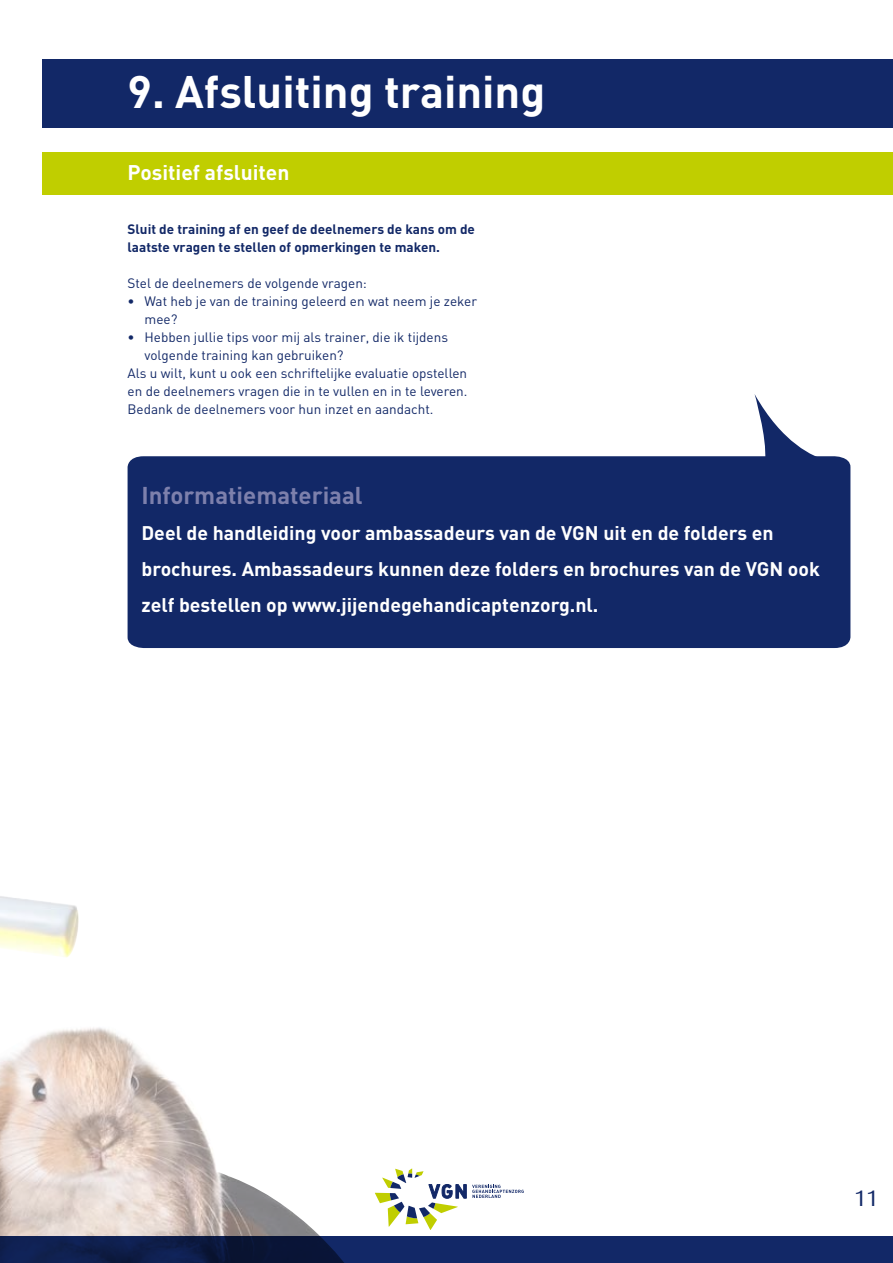
<style>
.page{position:relative;width:893px;height:1263px;background:#fff}
.page>*{position:absolute;margin:0;border:0;box-sizing:border-box;transform-origin:0 0}
.t1{font:700 45px "DIN";color:#fff}
.t2{font:700 24px "DIN";color:#7d80ac}
.t3{font:22.5px "Dax";color:#122867}
.t4{font:700 21px "DIN";color:#fff}
.t5{font:700 19.5px/36px "DIN";color:#fff}
.t6{font:13.5px/18px "DIN";color:#122867}
.t7{font:700 13.5px/18px "DIN";color:#122867}
</style>
<div class="page">
<div style="left:43px;top:60px;width:850px;height:68px;background:#122867"></div>
<div style="left:43px;top:152px;width:850px;height:43px;background:#c0ce00"></div>
<div style="left:128px;top:456px;width:722px;height:192px;background:#122867"></div>
<svg style="left:755px;top:395px;width:72px;height:66px"></svg>
<img style="left:0;top:896px;width:79px;height:61px">
<img style="left:0;top:1027px;width:320px;height:209px">
<svg style="left:472px;top:1185px;width:52px;height:13px"></svg>
<svg style="left:375px;top:1168px;width:91px;height:62px"></svg>
<svg style="left:0;top:1236px;width:893px;height:27px;background:#0f235a"></svg>
<h1 class="t1" style="left:128px;top:62px;width:419px">9. Afsluiting training</h1>
<h3 class="t4" style="left:128px;top:159px;width:163px">Positief afsluiten</h3>
<p class="t7" style="left:128px;top:220px;width:349px">Sluit de training af en geef de deelnemers de kans om de laatste vragen te stellen of opmerkingen te maken.</p>
<p class="t6" style="left:128px;top:274px;width:241px">Stel de deelnemers de volgende vragen:</p>
<p class="t6" style="left:145px;top:292px;width:334px;text-indent:-17px">• Wat heb je van de training geleerd en wat neem je zeker mee?</p>
<p class="t6" style="left:128px;top:328px;width:322px">• Hebben jullie tips voor mij als trainer, die ik tijdens</p>
<p class="t6" style="left:145px;top:346px;width:201px">volgende training kan gebruiken?</p>
<p class="t6" style="left:128px;top:364px;width:341px">Als u wilt, kunt u ook een schriftelijke evaluatie opstellen</p>
<p class="t6" style="left:128px;top:382px;width:341px">en de deelnemers vragen die in te vullen en in te leveren.</p>
<p class="t6" style="left:128px;top:400px;width:307px">Bedank de deelnemers voor hun inzet en aandacht.</p>
<h2 class="t2" style="left:141px;top:480px;width:223px">Informatiemateriaal</h2>
<h3 class="t5" style="left:141px;top:514px;width:680px">Deel de handleiding voor ambassadeurs van de VGN uit en de folders en brochures. Ambassadeurs kunnen deze folders en brochures van de VGN ook zelf bestellen op www.jijendegehandicaptenzorg.nl.</h3>
<h3 class="t3" style="left:854px;top:1186px;width:25px">11</h3>
</div>
